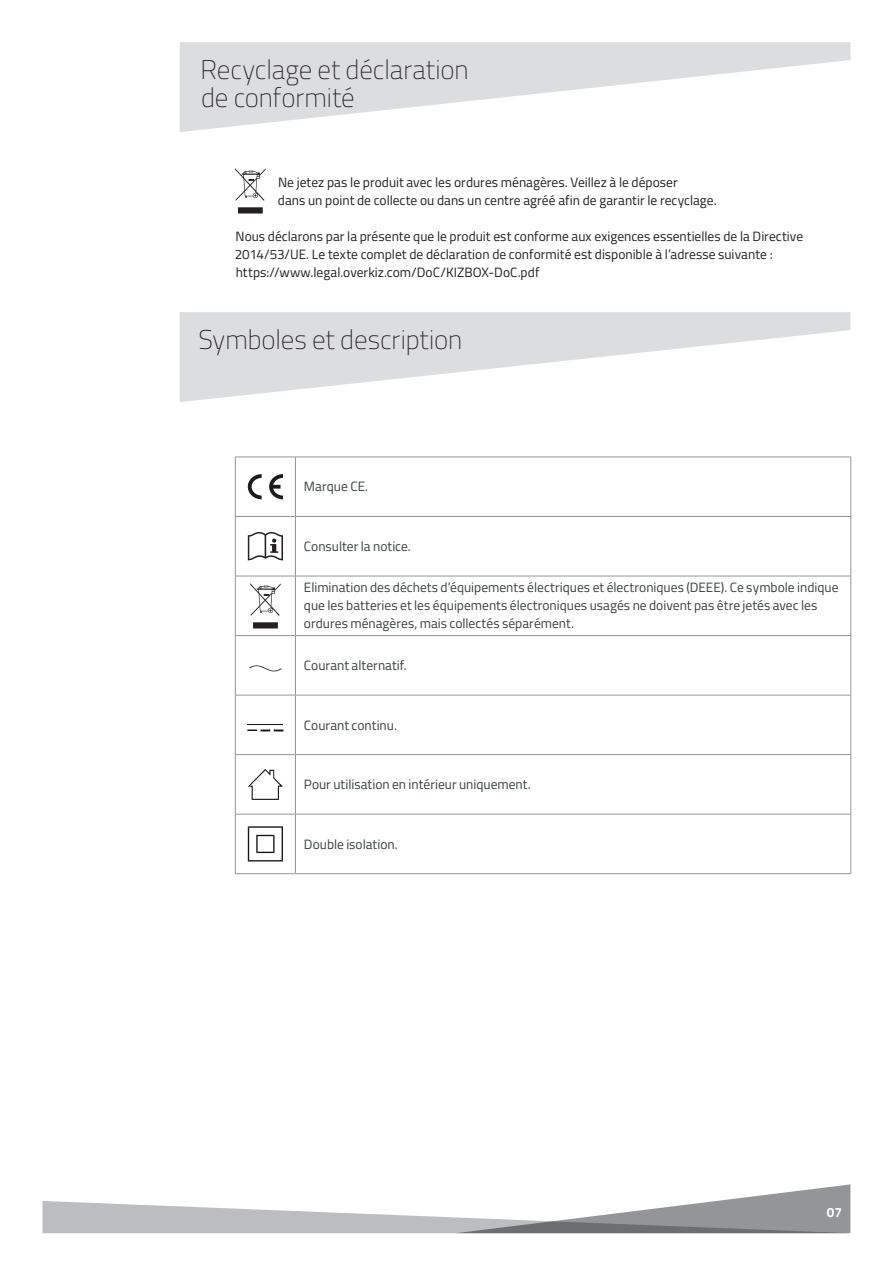
<style>
.page{position:relative;width:893px;height:1263px;background:#fff}
.page>*{position:absolute;margin:0;border:0;box-sizing:border-box;transform-origin:0 0}
.t1{font:100 27px/28.2px "Titillium Web";letter-spacing:-.005em;color:#231f20}
.t2{font:13.5px/18px "Titillium Web";color:#231f20}
.t3{font:13.5px/18px "Titillium Web";color:#39413d}
.t4{font:700 13.5px "Titillium Web";color:#fff}
</style>
<div class="page">
<svg style="left:43px;top:1184px;width:807px;height:49px"></svg>
<svg style="left:180px;top:42px;width:670px;height:90px;fill:#dcdddf"></svg>
<svg style="left:180px;top:312px;width:670px;height:90px;fill:#dcdddf"></svg>
<svg style="left:235px;top:168px;width:31px;height:45px"></svg>
<hr style="left:235px;top:457px;width:60px;height:1px;background:#939598">
<hr style="left:235px;top:457px;width:1px;height:59px;background:#939598">
<hr style="left:295px;top:457px;width:556px;height:1px;background:#939598">
<hr style="left:295px;top:457px;width:1px;height:59px;background:#939598">
<hr style="left:850px;top:457px;width:1px;height:59px;background:#939598">
<hr style="left:235px;top:516px;width:60px;height:1px;background:#939598">
<hr style="left:235px;top:517px;width:1px;height:59px;background:#939598">
<hr style="left:295px;top:516px;width:556px;height:1px;background:#939598">
<hr style="left:295px;top:517px;width:1px;height:59px;background:#939598">
<hr style="left:850px;top:517px;width:1px;height:59px;background:#939598">
<hr style="left:235px;top:576px;width:60px;height:1px;background:#939598">
<hr style="left:235px;top:576px;width:1px;height:59px;background:#939598">
<hr style="left:295px;top:576px;width:556px;height:1px;background:#939598">
<hr style="left:295px;top:576px;width:1px;height:59px;background:#939598">
<hr style="left:850px;top:576px;width:1px;height:59px;background:#939598">
<hr style="left:235px;top:635px;width:60px;height:1px;background:#939598">
<hr style="left:235px;top:636px;width:1px;height:59px;background:#939598">
<hr style="left:295px;top:635px;width:556px;height:1px;background:#939598">
<hr style="left:295px;top:636px;width:1px;height:59px;background:#939598">
<hr style="left:850px;top:636px;width:1px;height:59px;background:#939598">
<hr style="left:235px;top:695px;width:60px;height:1px;background:#939598">
<hr style="left:235px;top:695px;width:1px;height:59px;background:#939598">
<hr style="left:295px;top:695px;width:556px;height:1px;background:#939598">
<hr style="left:295px;top:695px;width:1px;height:59px;background:#939598">
<hr style="left:850px;top:695px;width:1px;height:59px;background:#939598">
<hr style="left:235px;top:754px;width:60px;height:1px;background:#939598">
<hr style="left:235px;top:755px;width:1px;height:59px;background:#939598">
<hr style="left:295px;top:754px;width:556px;height:1px;background:#939598">
<hr style="left:295px;top:755px;width:1px;height:59px;background:#939598">
<hr style="left:850px;top:755px;width:1px;height:59px;background:#939598">
<hr style="left:235px;top:814px;width:60px;height:1px;background:#939598">
<hr style="left:235px;top:814px;width:1px;height:59px;background:#939598">
<hr style="left:295px;top:814px;width:556px;height:1px;background:#939598">
<hr style="left:295px;top:814px;width:1px;height:59px;background:#939598">
<hr style="left:850px;top:814px;width:1px;height:59px;background:#939598">
<hr style="left:235px;top:873px;width:60px;height:1px;background:#939598">
<hr style="left:295px;top:873px;width:556px;height:1px;background:#939598">
<svg style="left:248px;top:474px;width:35px;height:25px"></svg>
<svg style="left:248px;top:532px;width:35px;height:29px"></svg>
<svg style="left:250px;top:583px;width:31px;height:45px"></svg>
<svg style="left:249px;top:665px;width:33px;height:6px"></svg>
<svg style="left:248px;top:730px;width:35px;height:1px"></svg>
<hr style="left:248px;top:724px;width:35px;height:1px;background:#17151a">
<svg style="left:248px;top:769px;width:35px;height:31px"></svg>
<svg style="left:248px;top:826px;width:35px;height:35px"></svg>
<h1 class="t1" style="left:201px;top:54px;width:270px">Recyclage et déclaration de conformité</h1>
<p class="t2" style="left:278px;top:172px;width:440px">Ne jetez pas le produit avec les ordures ménagères. Veillez à le déposer<br>dans un point de collecte ou dans un centre agréé afin de garantir le recyclage.</p>
<p class="t2" style="left:235px;top:226px;width:570px">Nous déclarons par la présente que le produit est conforme aux exigences essentielles de la Directive<br>2014/53/UE. Le texte complet de déclaration de conformité est disponible à l’adresse suivante : https://www.legal.overkiz.com/DoC/KIZBOX-DoC.pdf</p>
<h1 class="t1" style="left:198px;top:324px;width:265px">Symboles et description</h1>
<p class="t3" style="left:304px;top:477px;width:66px">Marque CE.</p>
<p class="t3" style="left:304px;top:536px;width:108px">Consulter la notice.</p>
<p class="t3" style="left:304px;top:578px;width:536px">Elimination des déchets d’équipements électriques et électroniques (DEEE). Ce symbole indique que les batteries et les équipements électroniques usagés ne doivent pas être jetés avec les ordures ménagères, mais collectés séparément.</p>
<p class="t3" style="left:304px;top:656px;width:104px">Courant alternatif.</p>
<p class="t3" style="left:304px;top:715px;width:94px">Courant continu.</p>
<p class="t3" style="left:304px;top:775px;width:228px">Pour utilisation en intérieur uniquement.</p>
<p class="t3" style="left:304px;top:834px;width:95px">Double isolation.</p>
<p class="t4" style="left:827px;top:1202px;width:17px">07</p>
</div>
